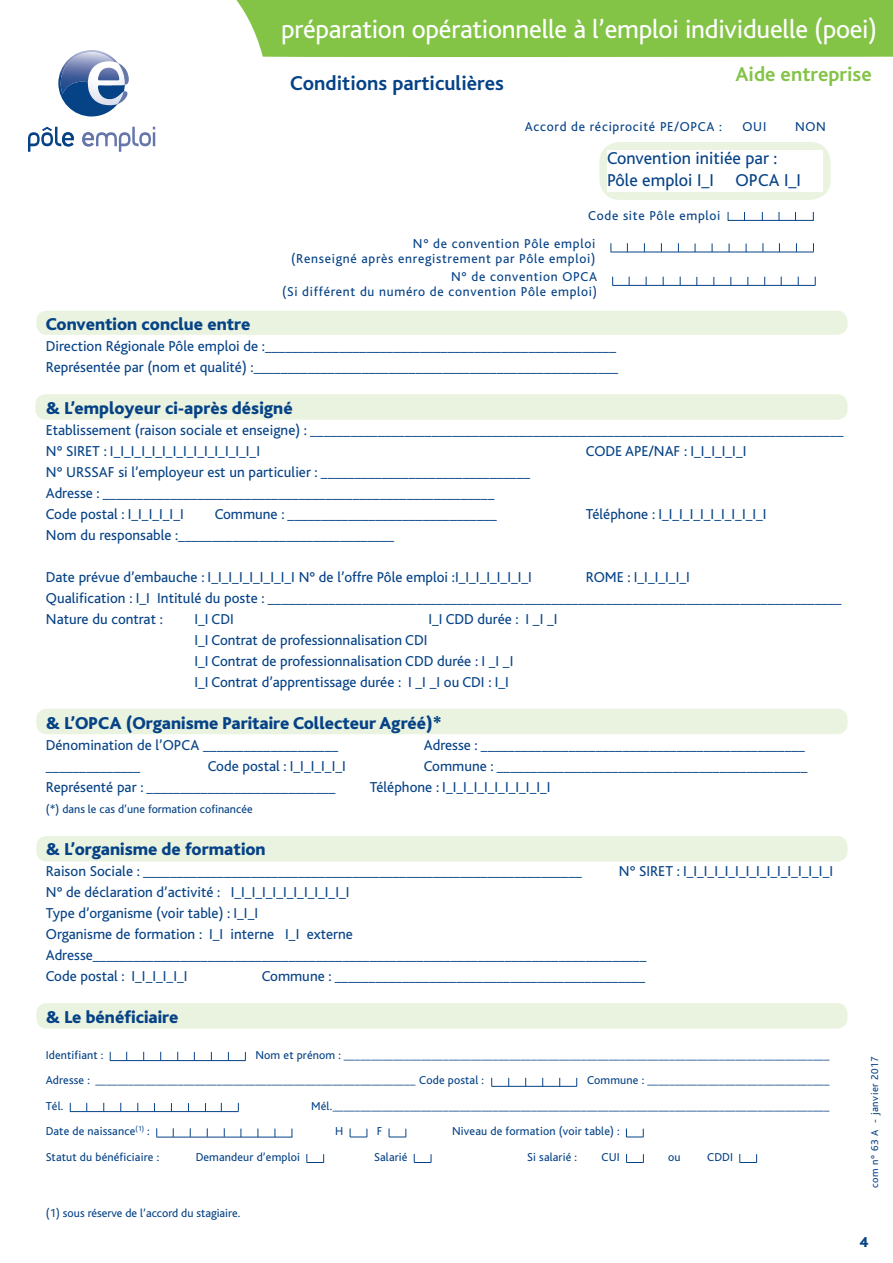
<style>
.page{position:relative;width:893px;height:1263px;background:#fff}
.page>*{position:absolute;margin:0;border:0;box-sizing:border-box;transform-origin:0 0}
.t1{font:27px "Bliss";letter-spacing:-.01em;color:#fff}
.t2{font:700 21px "Bliss";color:#054286}
.t3{font:700 21px "Bliss";color:#83c447}
.t4{font:800 18px "Bliss";color:#054286}
.t5{font:18px "Bliss";color:#054286}
.t6{font:15px "Bliss";color:#054286}
.t7{font:800 15px "Bliss";color:#054286}
.t8{font:13.5px "Bliss";letter-spacing:.05em;color:#054286}
.t9{font:12px "Bliss";letter-spacing:.01em;color:#054286}
.t10{font:10.5px "Bliss";letter-spacing:.05em;color:#054286}
</style>
<div class="page">
<div style="left:236px;top:0;width:657px;height:57px;background:#83c447"></div>
<svg style="left:58px;top:50px;width:71px;height:66px"></svg>
<svg style="left:28px;top:127px;width:46px;height:25px"></svg>
<svg style="left:82px;top:127px;width:73px;height:25px"></svg>
<div style="left:36px;top:1003px;width:811px;height:26px;background:#eaf3df;border-radius:10px"></div>
<div style="left:36px;top:836px;width:811px;height:25px;background:#eaf3df;border-radius:10px"></div>
<div style="left:36px;top:709px;width:811px;height:25px;background:#eaf3df;border-radius:10px"></div>
<div style="left:35px;top:394px;width:812px;height:26px;background:#eaf3df;border-radius:10px"></div>
<div style="left:36px;top:311px;width:811px;height:24px;background:#eaf3df;border-radius:10px"></div>
<div style="left:728px;top:212px;width:85px;height:9px;border:1px solid #054286"></div>
<hr style="left:610px;top:252px;width:204px;height:1px;background:#054286">
<hr style="left:612px;top:285px;width:203px;height:1px;background:#054286">
<div style="left:599px;top:142px;width:232px;height:58px;background:#eaf3df;border-radius:20px"></div>
<div style="left:607px;top:150px;width:216px;height:42px;background:#fff"></div>
<hr style="left:110px;top:1060px;width:135px;height:1px;background:#054286">
<hr style="left:492px;top:1086px;width:85px;height:1px;background:#054286">
<hr style="left:70px;top:1111px;width:168px;height:1px;background:#054286">
<hr style="left:156px;top:1137px;width:136px;height:1px;background:#054286">
<svg style="left:350px;top:1128px;width:18px;height:10px"></svg>
<svg style="left:389px;top:1128px;width:18px;height:10px"></svg>
<svg style="left:626px;top:1128px;width:18px;height:10px"></svg>
<svg style="left:307px;top:1154px;width:17px;height:9px"></svg>
<svg style="left:414px;top:1154px;width:18px;height:9px"></svg>
<svg style="left:626px;top:1154px;width:18px;height:9px"></svg>
<svg style="left:739px;top:1154px;width:18px;height:9px"></svg>
<h1 class="t1" style="left:281px;top:15px;width:598px">préparation opérationnelle à l’emploi individuelle (poei)</h1>
<h2 class="t3" style="left:735px;top:63px;width:138px">Aide entreprise</h2>
<p class="t2" style="left:290px;top:72px;width:215px">Conditions particulières</p>
<p class="t8" style="left:525px;top:119px;width:199px">Accord de réciprocité PE/OPCA :</p>
<p class="t8" style="left:743px;top:119px;width:25px">OUI</p>
<p class="t8" style="left:795px;top:119px;width:32px">NON</p>
<p class="t5" style="left:607px;top:149px;width:172px">Convention initiée par :</p>
<p class="t5" style="left:607px;top:170px;width:195px">Pôle emploi I_I OPCA I_I</p>
<p class="t8" style="left:588px;top:208px;width:134px">Code site Pôle emploi</p>
<p class="t8" style="left:413px;top:237px;width:184px">N° de convention Pôle emploi</p>
<p class="t8" style="left:291px;top:252px;width:306px">(Renseigné après enregistrement par Pôle emploi)</p>
<p class="t8" style="left:451px;top:270px;width:147px">N° de convention OPCA</p>
<p class="t8" style="left:282px;top:285px;width:316px">(Si différent du numéro de convention Pôle emploi)</p>
<p class="t4" style="left:46px;top:314px;width:206px">Convention conclue entre</p>
<p class="t6" style="left:46px;top:338px;width:572px">Direction Régionale Pôle emploi de :____________________________________________________</p>
<p class="t6" style="left:46px;top:359px;width:574px">Représentée par (nom et qualité) :______________________________________________________</p>
<p class="t4" style="left:46px;top:398px;width:248px">&amp; L’employeur ci-après désigné</p>
<p class="t6" style="left:46px;top:422px;width:799px">Etablissement (raison sociale et enseigne) : _______________________________________________________________________________</p>
<p class="t6" style="left:46px;top:443px;width:216px">N° SIRET : I_I_I_I_I_I_I_I_I_I_I_I_I_I_I</p>
<p class="t6" style="left:586px;top:443px;width:162px">CODE APE/NAF : I_I_I_I_I_I</p>
<p class="t6" style="left:46px;top:464px;width:486px">N° URSSAF si l’employeur est un particulier : _______________________________</p>
<p class="t6" style="left:46px;top:485px;width:450px">Adresse : __________________________________________________________</p>
<p class="t6" style="left:46px;top:506px;width:139px">Code postal : I_I_I_I_I_I</p>
<p class="t6" style="left:215px;top:506px;width:284px">Commune : _______________________________</p>
<p class="t6" style="left:586px;top:506px;width:182px">Téléphone : I_I_I_I_I_I_I_I_I_I_I</p>
<p class="t6" style="left:46px;top:527px;width:350px">Nom du responsable :________________________________</p>
<p class="t6" style="left:46px;top:569px;width:488px">Date prévue d’embauche : I_I_I_I_I_I_I_I_I N° de l’offre Pôle emploi :I_I_I_I_I_I_I_I</p>
<p class="t6" style="left:586px;top:569px;width:105px">ROME : I_I_I_I_I_I</p>
<p class="t6" style="left:46px;top:590px;width:797px">Qualification : I_I Intitulé du poste : _____________________________________________________________________________________</p>
<p class="t6" style="left:46px;top:611px;width:118px">Nature du contrat :</p>
<p class="t6" style="left:194px;top:611px;width:41px">I_I CDI</p>
<p class="t6" style="left:428px;top:611px;width:131px">I_I CDD durée : I _I _I</p>
<p class="t6" style="left:194px;top:632px;width:234px">I_I Contrat de professionnalisation CDI</p>
<p class="t6" style="left:194px;top:653px;width:320px">I_I Contrat de professionnalisation CDD durée : I _I _I</p>
<p class="t6" style="left:194px;top:674px;width:316px">I_I Contrat d’apprentissage durée : I _I _I ou CDI : I_I</p>
<p class="t4" style="left:46px;top:713px;width:398px">&amp; L’OPCA (Organisme Paritaire Collecteur Agréé)*</p>
<p class="t6" style="left:46px;top:737px;width:294px">Dénomination de l’OPCA ____________________</p>
<p class="t6" style="left:424px;top:737px;width:382px">Adresse : ________________________________________________</p>
<p class="t6" style="left:46px;top:758px;width:96px">______________</p>
<p class="t6" style="left:208px;top:758px;width:139px">Code postal : I_I_I_I_I_I</p>
<p class="t6" style="left:424px;top:758px;width:385px">Commune : ______________________________________________</p>
<p class="t6" style="left:46px;top:779px;width:291px">Représenté par : ____________________________</p>
<p class="t6" style="left:370px;top:779px;width:182px">Téléphone : I_I_I_I_I_I_I_I_I_I_I</p>
<p class="t9" style="left:46px;top:802px;width:208px">(*) dans le cas d’une formation cofinancée</p>
<p class="t4" style="left:46px;top:839px;width:221px">&amp; L’organisme de formation</p>
<p class="t6" style="left:46px;top:863px;width:537px">Raison Sociale : _________________________________________________________________</p>
<p class="t6" style="left:619px;top:863px;width:216px">N° SIRET : I_I_I_I_I_I_I_I_I_I_I_I_I_I_I</p>
<p class="t6" style="left:46px;top:884px;width:305px">N° de déclaration d’activité : I_I_I_I_I_I_I_I_I_I_I_I</p>
<p class="t6" style="left:46px;top:905px;width:214px">Type d’organisme (voir table) : I_I_I</p>
<p class="t6" style="left:46px;top:926px;width:309px">Organisme de formation : I_I interne I_I externe</p>
<p class="t6" style="left:46px;top:947px;width:602px">Adresse__________________________________________________________________________________</p>
<p class="t6" style="left:46px;top:968px;width:143px">Code postal : I_I_I_I_I_I</p>
<p class="t6" style="left:262px;top:968px;width:385px">Commune : ______________________________________________</p>
<p class="t4" style="left:46px;top:1007px;width:134px">&amp; Le bénéficiaire</p>
<p class="t9" style="left:46px;top:1049px;width:59px">Identifiant :</p>
<p class="t9" style="left:255px;top:1049px;width:575px">Nom et prénom : ________________________________________________________________________________________</p>
<p class="t9" style="left:46px;top:1074px;width:440px">Adresse : __________________________________________________________ Code postal :</p>
<p class="t9" style="left:587px;top:1074px;width:244px">Commune : _________________________________</p>
<p class="t9" style="left:46px;top:1100px;width:19px">Tél.</p>
<p class="t9" style="left:311px;top:1100px;width:520px">Mél.__________________________________________________________________________________________</p>
<p class="t9" style="left:46px;top:1125px;width:106px">Date de naissance<sup>(1)</sup> :</p>
<p class="t9" style="left:335px;top:1125px;width:10px">H</p>
<p class="t9" style="left:377px;top:1125px;width:7px">F</p>
<p class="t9" style="left:452px;top:1125px;width:169px">Niveau de formation (voir table) :</p>
<p class="t9" style="left:46px;top:1151px;width:115px">Statut du bénéficiaire :</p>
<p class="t9" style="left:196px;top:1151px;width:106px">Demandeur d’emploi</p>
<p class="t9" style="left:374px;top:1151px;width:35px">Salarié</p>
<p class="t9" style="left:527px;top:1151px;width:51px">Si salarié :</p>
<p class="t9" style="left:602px;top:1151px;width:20px">CUI</p>
<p class="t9" style="left:668px;top:1151px;width:14px">ou</p>
<p class="t9" style="left:707px;top:1151px;width:27px">CDDI</p>
<p class="t9" style="left:46px;top:1206px;width:196px">(1) sous réserve de l’accord du stagiaire.</p>
<p class="t10" style="left:869px;top:1188px;width:133px;rotate:-90deg">com n° 63 A - janvier 2017</p>
<p class="t7" style="left:860px;top:1234px;width:10px">4</p>
</div>
